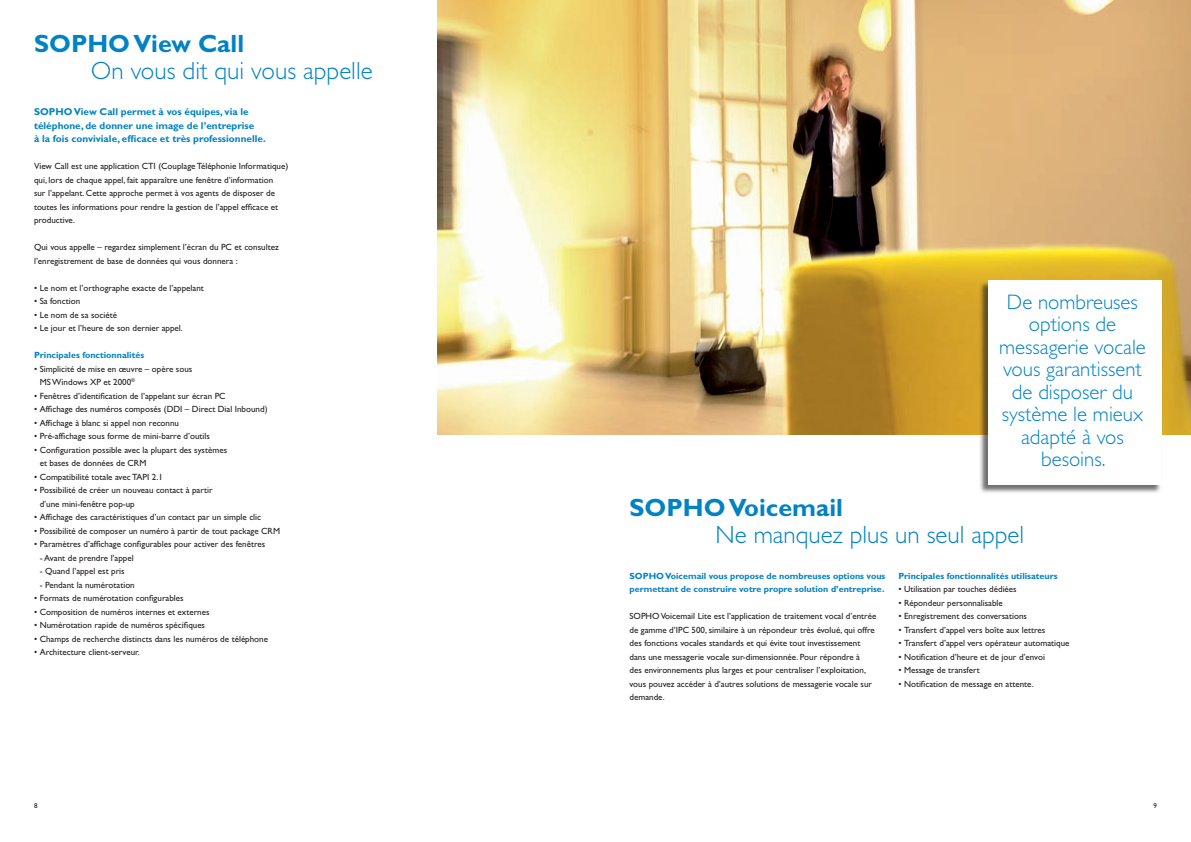
<style>
.page{position:relative;width:1191px;height:842px;background:#fff}
.page>*{position:absolute;margin:0;border:0;box-sizing:border-box;transform-origin:0 0}
.t1{font:300 25px "Gill Sans Std";color:#0082c5}
.t2{font:700 25px "Gill Sans Std";color:#0082c5}
.t3{font:300 21px/22.5px "Gill Sans Std";color:#0082c5;text-align:center}
.t4{font:700 10px/13.5px "Gill Sans Std";color:#0082c5}
.t5{font:9px/13.5px "Gill Sans Std";color:#231f20}
.t6{font:700 9px/13.5px "Gill Sans Std";color:#0082c5}
.t7{font:7px "Gill Sans Std";color:#231f20}
</style>
<div class="page">
<img style="left:437px;top:0;width:754px;height:435px">
<div style="left:977px;top:279px;width:185px;height:215px;background:#231f20;opacity:.65"></div>
<div style="left:988px;top:280px;width:173px;height:204px;background:#fff"></div>
<h1 class="t2" style="left:34px;top:29px;width:212px">SOPHO View Call</h1>
<h1 class="t1" style="left:91px;top:57px;width:283px">On vous dit qui vous appelle</h1>
<p class="t4" style="left:34px;top:105px;width:233px">SOPHO View Call permet à vos équipes, via le téléphone, de donner une image de l’entreprise<br>à la fois conviviale, efficace et très professionnelle.</p>
<p class="t5" style="left:34px;top:159px;width:256px">View Call est une application CTI (Couplage Téléphonie Informatique) qui, lors de chaque appel, fait apparaître une fenêtre d’information<br>sur l’appelant. Cette approche permet à vos agents de disposer de toutes les informations pour rendre la gestion de l’appel efficace et productive.</p>
<p class="t5" style="left:34px;top:240px;width:246px">Qui vous appelle – regardez simplement l’écran du PC et consultez l’enregistrement de base de données qui vous donnera :</p>
<p class="t5" style="left:34px;top:281px;width:171px">• Le nom et l’orthographe exacte de l’appelant</p>
<p class="t5" style="left:34px;top:294px;width:48px">• Sa fonction</p>
<p class="t5" style="left:34px;top:308px;width:84px">• Le nom de sa société</p>
<p class="t5" style="left:34px;top:321px;width:150px">• Le jour et l’heure de son dernier appel.</p>
<p class="t6" style="left:34px;top:348px;width:112px">Principales fonctionnalités</p>
<p class="t5" style="left:40px;top:362px;width:154px;text-indent:-6px">• Simplicité de mise en œuvre – opère sous<br>MS Windows XP et 2000<sup>®</sup></p>
<p class="t5" style="left:34px;top:389px;width:193px">• Fenêtres d’identification de l’appelant sur écran PC</p>
<p class="t5" style="left:34px;top:402px;width:235px">• Affichage des numéros composés (DDI – Direct Dial Inbound)</p>
<p class="t5" style="left:34px;top:416px;width:146px">• Affichage à blanc si appel non reconnu</p>
<p class="t5" style="left:34px;top:429px;width:177px">• Pré-affichage sous forme de mini-barre d’outils</p>
<p class="t5" style="left:40px;top:443px;width:189px;text-indent:-6px">• Configuration possible avec la plupart des systèmes et bases de données de CRM</p>
<p class="t5" style="left:34px;top:470px;width:130px">• Compatibilité totale avec TAPI 2.1</p>
<p class="t5" style="left:40px;top:483px;width:174px;text-indent:-6px">• Possibilité de créer un nouveau contact à partir d’une mini-fenêtre pop-up</p>
<p class="t5" style="left:34px;top:510px;width:229px">• Affichage des caractéristiques d’un contact par un simple clic</p>
<p class="t5" style="left:34px;top:524px;width:247px">• Possibilité de composer un numéro à partir de tout package CRM</p>
<p class="t5" style="left:34px;top:537px;width:233px">• Paramètres d’affichage configurables pour activer des fenêtres</p>
<p class="t5" style="left:40px;top:551px;width:95px">- Avant de prendre l’appel</p>
<p class="t5" style="left:40px;top:564px;width:87px">- Quand l’appel est pris</p>
<p class="t5" style="left:40px;top:578px;width:97px">- Pendant la numérotation</p>
<p class="t5" style="left:34px;top:591px;width:151px">• Formats de numérotation configurables</p>
<p class="t5" style="left:34px;top:605px;width:177px">• Composition de numéros internes et externes</p>
<p class="t5" style="left:34px;top:618px;width:173px">• Numérotation rapide de numéros spécifiques</p>
<p class="t5" style="left:34px;top:632px;width:235px">• Champs de recherche distincts dans les numéros de téléphone</p>
<p class="t5" style="left:34px;top:645px;width:107px">• Architecture client-serveur.</p>
<h2 class="t3" style="left:999px;top:290px;width:148px">De nombreuses options de messagerie vocale vous garantissent de disposer du système le mieux adapté à vos besoins.</h2>
<h1 class="t2" style="left:629px;top:492px;width:215px">SOPHO Voicemail</h1>
<h1 class="t1" style="left:715px;top:520px;width:310px">Ne manquez plus un seul appel</h1>
<p class="t6" style="left:629px;top:569px;width:257px">SOPHO Voicemail vous propose de nombreuses options vous permettant de construire votre propre solution d’entreprise.</p>
<p class="t5" style="left:629px;top:609px;width:248px">SOPHO Voicemail Lite est l’application de traitement vocal d’entrée de gamme d’IPC 500, similaire à un répondeur très évolué, qui offre des fonctions vocales standards et qui évite tout investissement dans une messagerie vocale sur-dimensionnée. Pour répondre à<br>des environnements plus larges et pour centraliser l’exploitation, vous pouvez accéder à d’autres solutions de messagerie vocale sur demande.</p>
<p class="t6" style="left:898px;top:569px;width:161px">Principales fonctionnalités utilisateurs</p>
<p class="t5" style="left:898px;top:582px;width:120px">• Utilisation par touches dédiées</p>
<p class="t5" style="left:898px;top:596px;width:106px">• Répondeur personnalisable</p>
<p class="t5" style="left:898px;top:609px;width:130px">• Enregistrement des conversations</p>
<p class="t5" style="left:898px;top:623px;width:148px">• Transfert d’appel vers boîte aux lettres</p>
<p class="t5" style="left:898px;top:636px;width:173px">• Transfert d’appel vers opérateur automatique</p>
<p class="t5" style="left:898px;top:650px;width:148px">• Notification d’heure et de jour d’envoi</p>
<p class="t5" style="left:898px;top:663px;width:83px">• Message de transfert</p>
<p class="t5" style="left:898px;top:677px;width:137px">• Notification de message en attente.</p>
<p class="t7" style="left:34px;top:802px;width:5px">8</p>
<p class="t7" style="left:1153px;top:802px;width:5px">9</p>
</div>
